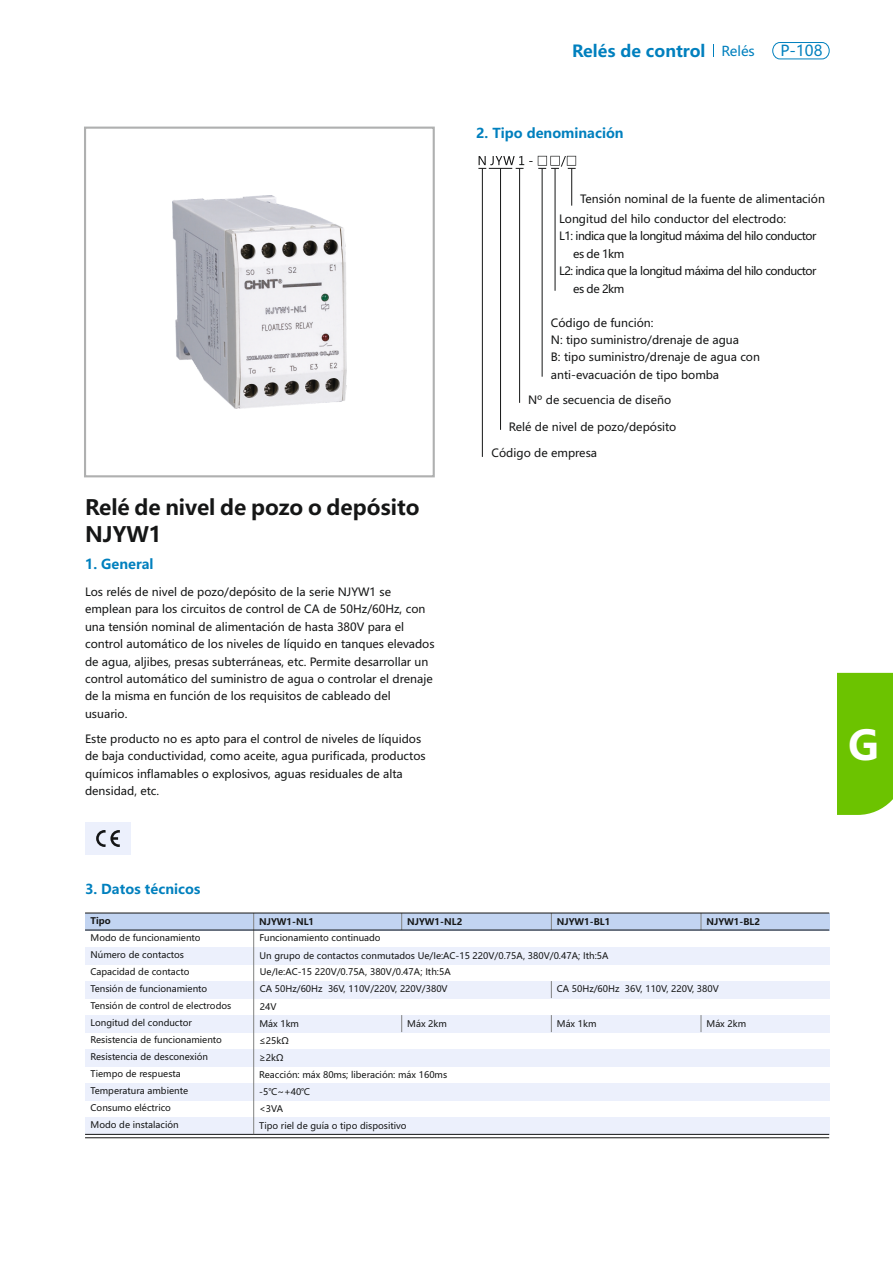
<style>
.page{position:relative;width:893px;height:1263px;background:#fff}
.page>*{position:absolute;margin:0;border:0;box-sizing:border-box;transform-origin:0 0}
.t1{font:700 40.5px "Microsoft Ya Hei";color:#fff}
.t2{font:700 21px/27.8px "Microsoft Ya Hei";color:#151616}
.t3{font:700 16.5px "Microsoft Ya Hei";color:#0080be}
.t4{font:15px "Microsoft Ya Hei";color:#0080be}
.t5{font:700 13.5px "Microsoft Ya Hei";color:#0080be}
.t6{font:11.25px/17.4px "Microsoft Ya Hei";color:#151616}
.t7{font:11.25px "Microsoft Ya Hei";letter-spacing:-.045em;color:#151616}
.t8{font:9px/17px "Microsoft Ya Hei";color:#151616}
.t9{font:700 9px "Microsoft Ya Hei";color:#151616}
.s1{font-weight:400;font-size:13.5px}
</style>
<div class="page">
<hr style="left:571px;top:168px;width:1px;height:38px;background:#151616">
<hr style="left:555px;top:168px;width:1px;height:123px;background:#151616">
<hr style="left:500px;top:168px;width:1px;height:262px;background:#151616">
<hr style="left:542px;top:168px;width:1px;height:209px;background:#151616">
<hr style="left:519px;top:168px;width:1px;height:235px;background:#151616">
<hr style="left:482px;top:168px;width:1px;height:289px;background:#151616">
<svg style="left:478px;top:156px;width:98px;height:13px"></svg>
<img style="left:172px;top:196px;width:174px;height:212px">
<div style="left:85px;top:913px;width:744px;height:17px;background:#c2d4f1"></div>
<div style="left:85px;top:947px;width:744px;height:17px;background:#ecf0fc"></div>
<div style="left:85px;top:981px;width:744px;height:17px;background:#ecf0fc"></div>
<div style="left:85px;top:1015px;width:744px;height:17px;background:#ecf0fc"></div>
<div style="left:85px;top:1049px;width:744px;height:17px;background:#ecf0fc"></div>
<div style="left:85px;top:1083px;width:744px;height:17px;background:#ecf0fc"></div>
<div style="left:85px;top:1117px;width:744px;height:17px;background:#ecf0fc"></div>
<svg style="left:401px;top:913px;width:1px;height:16px"></svg>
<svg style="left:401px;top:1015px;width:1px;height:17px"></svg>
<svg style="left:551px;top:1015px;width:1px;height:17px"></svg>
<svg style="left:551px;top:913px;width:1px;height:16px"></svg>
<svg style="left:701px;top:913px;width:1px;height:16px"></svg>
<svg style="left:701px;top:1015px;width:1px;height:17px"></svg>
<svg style="left:551px;top:981px;width:1px;height:17px"></svg>
<hr style="left:85px;top:1134px;width:744px;height:1px;background:#151616">
<hr style="left:85px;top:1137px;width:744px;height:1px;background:#151616">
<div style="left:84px;top:127px;width:351px;height:350px;border:2px solid #afb0b0"></div>
<hr style="left:253px;top:913px;width:1px;height:221px;background:#818281">
<hr style="left:85px;top:912px;width:744px;height:1px;background:#151616">
<hr style="left:85px;top:929px;width:744px;height:1px;background:#151616">
<div style="left:85px;top:822px;width:46px;height:32px;background:#ecf0fc"></div>
<svg style="left:96px;top:830px;width:24px;height:17px"></svg>
<div style="left:837px;top:673px;width:56px;height:142px;background:#6cc300"></div>
<svg style="left:713px;top:44px;width:1px;height:12px"></svg>
<div style="left:772px;top:42px;width:57px;height:17px;border:1px solid #0080be;border-radius:8px"></div>
<h2 class="t2" style="left:85px;top:495px;width:336px">Relé de nivel de pozo o depósito<br>NJYW1</h2>
<p class="t5" style="left:85px;top:558px;width:70px">1. General</p>
<p class="t6" style="left:85px;top:584px;width:351px">Los relés de nivel de pozo/depósito de la serie NJYW1 se emplean para los circuitos de control de CA de 50Hz/60Hz, con una tensión nominal de alimentación de hasta 380V para el control automático de los niveles de líquido en tanques elevados de agua, aljibes, presas subterráneas, etc. Permite desarrollar un control automático del suministro de agua o controlar el drenaje de la misma en función de los requisitos de cableado del usuario.</p>
<p class="t6" style="left:85px;top:731px;width:342px">Este producto no es apto para el control de niveles de líquidos de baja conductividad, como aceite, agua purificada, productos químicos inflamables o explosivos, aguas residuales de alta densidad, etc.</p>
<h3 class="t3" style="left:572px;top:43px;width:184px">Relés de control <span class="s1">Relés</span></h3>
<h3 class="t4" style="left:780px;top:44px;width:44px">P-108</h3>
<p class="t5" style="left:476px;top:127px;width:149px">2. Tipo denominación</p>
<p class="t6" style="left:559px;top:189px;width:267px;line-height:20.2px;text-indent:21px">Tensión nominal de la fuente de alimentación<br>Longitud del hilo conductor del electrodo:</p>
<p class="t7" style="left:559px;top:231px;width:259px">L1: indica que la longitud máxima del hilo conductor</p>
<p class="t6" style="left:573px;top:246px;width:53px">es de 1km</p>
<p class="t7" style="left:559px;top:266px;width:259px">L2: indica que la longitud máxima del hilo conductor</p>
<p class="t6" style="left:573px;top:281px;width:53px">es de 2km</p>
<p class="t6" style="left:551px;top:315px;width:211px">Código de función:<br>N: tipo suministro/drenaje de agua<br>B: tipo suministro/drenaje de agua con anti-evacuación de tipo bomba</p>
<p class="t6" style="left:528px;top:392px;width:145px">Nº de secuencia de diseño</p>
<p class="t6" style="left:509px;top:419px;width:169px">Relé de nivel de pozo/depósito</p>
<p class="t6" style="left:492px;top:445px;width:107px">Código de empresa</p>
<h1 class="t1" style="left:848px;top:727px;width:32px">G</h1>
<p class="t5" style="left:85px;top:883px;width:117px">3. Datos técnicos</p>
<p class="t9" style="left:91px;top:916px;width:22px">Tipo</p>
<p class="t9" style="left:259px;top:918px;width:56px">NJYW1-NL1</p>
<p class="t9" style="left:407px;top:918px;width:56px">NJYW1-NL2</p>
<p class="t9" style="left:557px;top:918px;width:55px">NJYW1-BL1</p>
<p class="t9" style="left:706px;top:918px;width:55px">NJYW1-BL2</p>
<p class="t8" style="left:91px;top:930px;width:142px">Modo de funcionamiento<br>Número de contactos<br>Capacidad de contacto<br>Tensión de funcionamiento<br>Tensión de control de electrodos<br>Longitud del conductor<br>Resistencia de funcionamiento<br>Resistencia de desconexión<br>Tiempo de respuesta<br>Temperatura ambiente<br>Consumo eléctrico<br>Modo de instalación</p>
<p class="t8" style="left:259px;top:930px;width:351px;line-height:17.5px">Funcionamiento continuado<br>Un grupo de contactos conmutados Ue/Ie:AC-15 220V/0.75A, 380V/0.47A; Ith:5A</p>
<p class="t8" style="left:260px;top:964px;width:192px">Ue/Ie:AC-15 220V/0.75A, 380V/0.47A; Ith:5A</p>
<p class="t8" style="left:260px;top:981px;width:189px">CA 50Hz/60Hz 36V, 110V/220V, 220V/380V</p>
<p class="t8" style="left:557px;top:981px;width:164px">CA 50Hz/60Hz 36V, 110V, 220V, 380V</p>
<p class="t8" style="left:259px;top:999px;width:41px">24V<br>Máx 1km</p>
<p class="t8" style="left:407px;top:1016px;width:41px">Máx 2km</p>
<p class="t8" style="left:557px;top:1016px;width:41px">Máx 1km</p>
<p class="t8" style="left:706px;top:1016px;width:41px">Máx 2km</p>
<p class="t8" style="left:259px;top:1033px;width:190px">≤25kΩ<br>≥2kΩ<br>Reacción: máx 80ms; liberación: máx 160ms -5℃~+40℃<br>&lt;3VA<br>Tipo riel de guía o tipo dispositivo</p>
</div>
